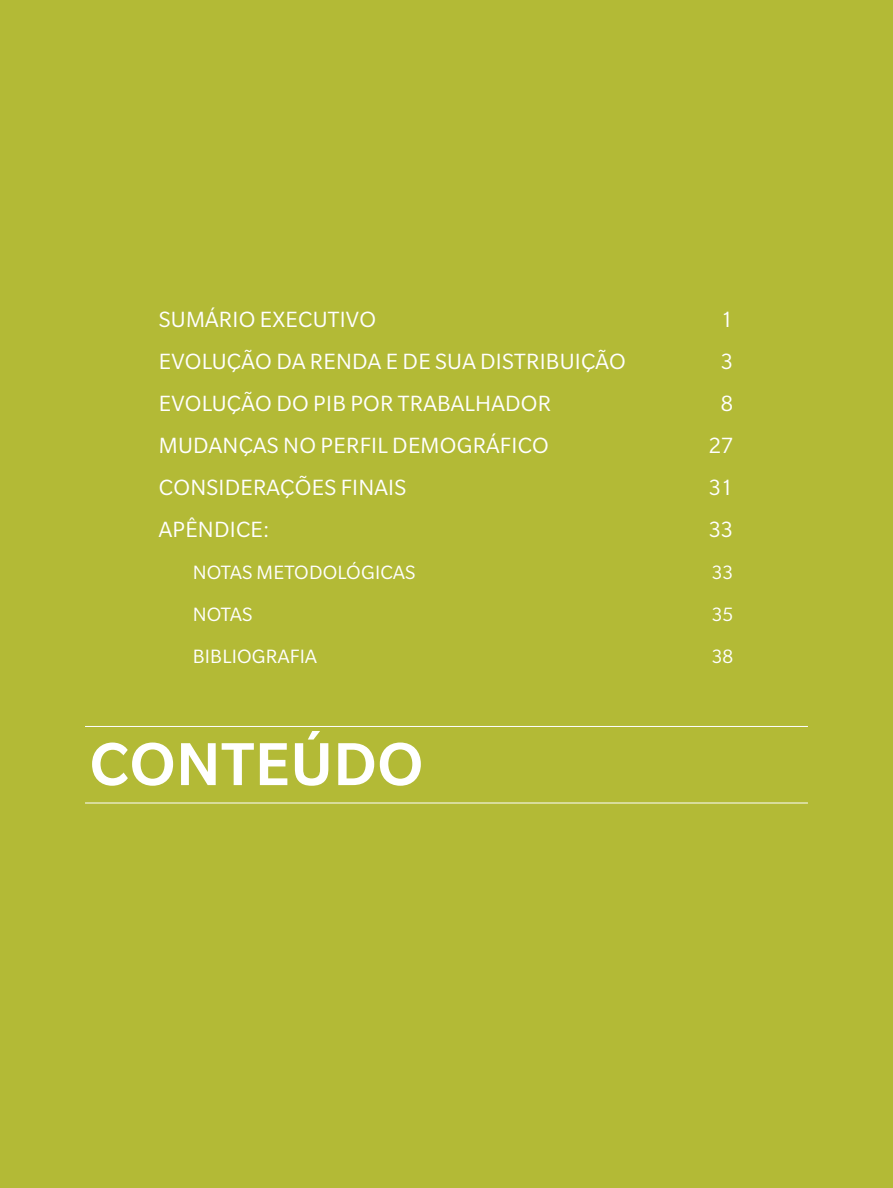
<style>
.page{position:relative;width:893px;height:1188px;background:#b3ba36}
.page>*{position:absolute;margin:0;border:0;box-sizing:border-box;transform-origin:0 0}
.t1{font:500 66px "Slate Pro";letter-spacing:.01em;color:#fff}
.t2{font:24px "Slate Pro";letter-spacing:.01em;color:#fff}
.t3{font:21px "Slate Pro";letter-spacing:.01em;color:#fff}
</style>
<div class="page">
<hr style="left:85px;top:726px;width:723px;height:1px;background:#fff">
<hr style="left:85px;top:803px;width:723px;height:1px;background:#fff">
<p class="t2" style="left:159px;top:307px;width:219px">SUMÁRIO EXECUTIVO</p>
<p class="t2" style="left:721px;top:307px;width:14px">1</p>
<p class="t2" style="left:159px;top:349px;width:469px">EVOLUÇÃO DA RENDA E DE SUA DISTRIBUIÇÃO</p>
<p class="t2" style="left:721px;top:349px;width:14px">3</p>
<p class="t2" style="left:159px;top:391px;width:394px">EVOLUÇÃO DO PIB POR TRABALHADOR</p>
<p class="t2" style="left:721px;top:391px;width:14px">8</p>
<p class="t2" style="left:159px;top:433px;width:392px">MUDANÇAS NO PERFIL DEMOGRÁFICO</p>
<p class="t2" style="left:709px;top:433px;width:26px">27</p>
<p class="t2" style="left:159px;top:475px;width:249px">CONSIDERAÇÕES FINAIS</p>
<p class="t2" style="left:709px;top:475px;width:26px">31</p>
<p class="t2" style="left:159px;top:517px;width:112px">APÊNDICE:</p>
<p class="t2" style="left:709px;top:517px;width:26px">33</p>
<p class="t3" style="left:193px;top:562px;width:224px">NOTAS METODOLÓGICAS</p>
<p class="t3" style="left:712px;top:562px;width:23px">33</p>
<p class="t3" style="left:193px;top:604px;width:61px">NOTAS</p>
<p class="t3" style="left:712px;top:604px;width:23px">35</p>
<p class="t3" style="left:193px;top:646px;width:126px">BIBLIOGRAFIA</p>
<p class="t3" style="left:712px;top:646px;width:23px">38</p>
<h1 class="t1" style="left:90px;top:728px;width:335px">CONTEÚDO</h1>
</div>
